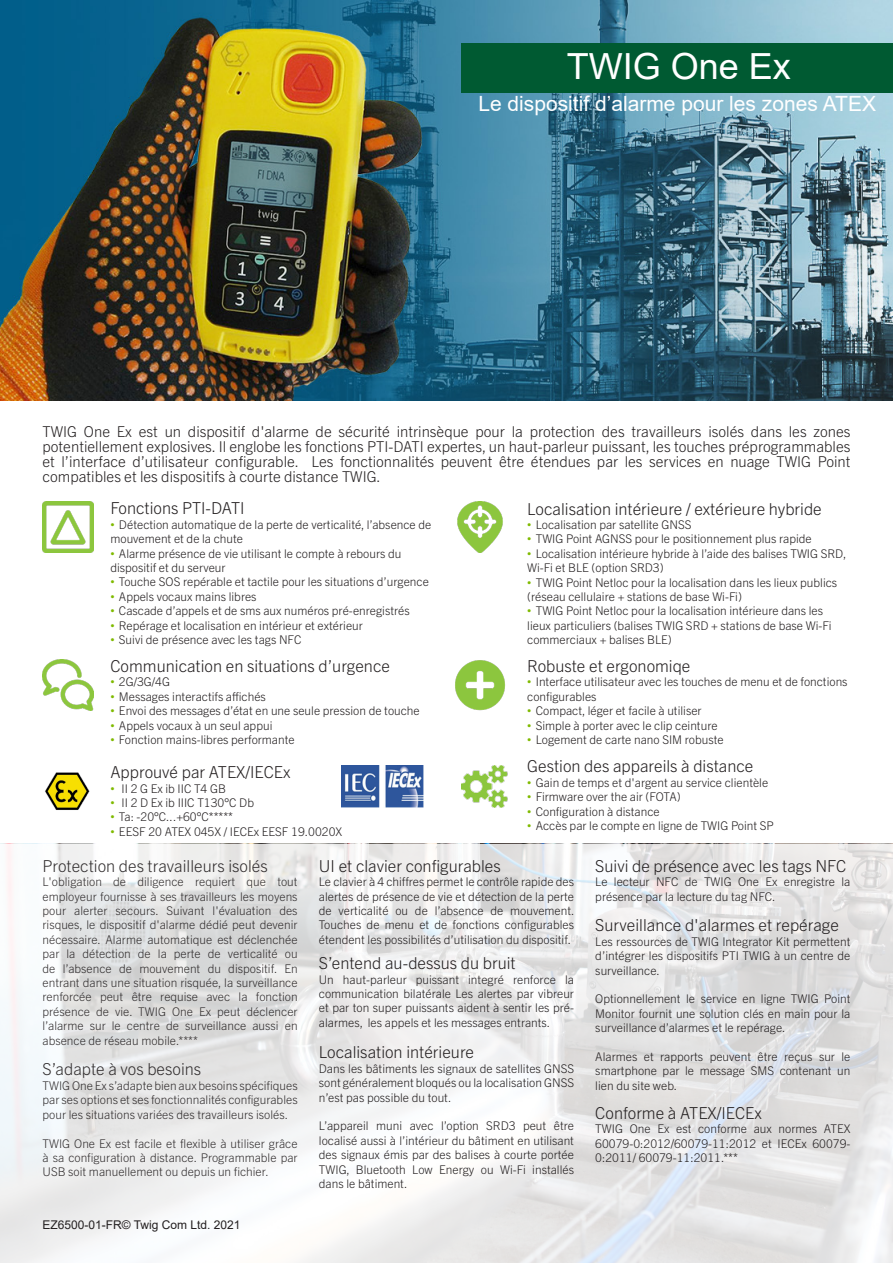
<style>
.page{position:relative;width:893px;height:1263px;background:#fff}
.page>*{position:absolute;margin:0;border:0;box-sizing:border-box;transform-origin:0 0}
.t1{font:36px "Arial";color:#fff}
.TWIG_Datasheet_descr{font:21px "Arial";color:#fff}
.TWIG_paragraph_title{font:300 16.5px "Trade Gothic Next LT Pro";color:#231f20}
.TWIG_ingressi_10pt{font:300 15px/15px "Trade Gothic Next LT Pro";color:#231f20;text-align:justify}
.TWIG_Datasheet_body{font:300 12px/14.4px "Trade Gothic Next LT Pro";color:#231f20;text-align:justify}
.t2{font:12px "Arial";color:#231f20}
.s1{font-family:"Arial";font-weight:400;color:#7fba00}
</style>
<div class="page">
<svg style="left:0;top:844px;width:893px;height:419px"></svg>
<img style="left:0;top:0;width:893px;height:401px">
<div style="left:461px;top:43px;width:432px;height:50px;background:#005a32"></div>
<img style="left:342px;top:765px;width:82px;height:43px">
<img style="left:45px;top:772px;width:45px;height:38px">
<img style="left:43px;top:502px;width:51px;height:51px">
<img style="left:43px;top:659px;width:51px;height:51px">
<img style="left:457px;top:502px;width:46px;height:51px">
<img style="left:455px;top:660px;width:50px;height:50px">
<img style="left:461px;top:765px;width:47px;height:43px">
<p class="t1" style="left:567px;top:41px;width:226px">TWIG One Ex</p>
<p class="TWIG_Datasheet_descr" style="left:478px;top:89px;width:399px">Le dispositif d’alarme pour les zones ATEX</p>
<p class="TWIG_ingressi_10pt" style="left:43px;top:423px;width:809px">TWIG One Ex est un dispositif d'alarme de sécurité intrinsèque pour la protection des travailleurs isolés dans les zones potentiellement explosives. Il englobe les fonctions PTI-DATI expertes, un haut-parleur puissant, les touches préprogrammables et l’interface d’utilisateur configurable. Les fonctionnalités peuvent être étendues par les services en nuage TWIG Point compatibles et les dispositifs à courte distance TWIG.</p>
<p class="TWIG_paragraph_title" style="left:110px;top:497px;width:136px">Fonctions PTI-DATI</p>
<p class="TWIG_Datasheet_body" style="left:110px;top:516px;width:322px"><span class="s1">•</span> Détection automatique de la perte de verticalité, l’absence de mouvement et de la chute</p>
<p class="TWIG_Datasheet_body" style="left:110px;top:545px;width:292px"><span class="s1">•</span> Alarme présence de vie utilisant le compte à rebours du dispositif et du serveur</p>
<p class="TWIG_Datasheet_body" style="left:110px;top:574px;width:320px"><span class="s1">•</span> Touche SOS repérable et tactile pour les situations d’urgence</p>
<p class="TWIG_Datasheet_body" style="left:110px;top:588px;width:148px"><span class="s1">•</span> Appels vocaux mains libres</p>
<p class="TWIG_Datasheet_body" style="left:110px;top:603px;width:301px"><span class="s1">•</span> Cascade d’appels et de sms aux numéros pré-enregistrés</p>
<p class="TWIG_Datasheet_body" style="left:110px;top:617px;width:254px"><span class="s1">•</span> Repérage et localisation en intérieur et extérieur</p>
<p class="TWIG_Datasheet_body" style="left:110px;top:632px;width:192px"><span class="s1">•</span> Suivi de présence avec les tags NFC</p>
<p class="TWIG_paragraph_title" style="left:110px;top:654px;width:281px">Communication en situations d’urgence</p>
<p class="TWIG_Datasheet_body" style="left:110px;top:674px;width:61px"><span class="s1">•</span> 2G/3G/4G</p>
<p class="TWIG_Datasheet_body" style="left:110px;top:688px;width:157px"><span class="s1">•</span> Messages interactifs affichés</p>
<p class="TWIG_Datasheet_body" style="left:110px;top:703px;width:311px"><span class="s1">•</span> Envoi des messages d’état en une seule pression de touche</p>
<p class="TWIG_Datasheet_body" style="left:110px;top:717px;width:163px"><span class="s1">•</span> Appels vocaux à un seul appui</p>
<p class="TWIG_Datasheet_body" style="left:110px;top:731px;width:186px"><span class="s1">•</span> Fonction mains-libres performante</p>
<p class="TWIG_paragraph_title" style="left:110px;top:761px;width:182px">Approuvé par ATEX/IECEx</p>
<p class="TWIG_Datasheet_body" style="left:110px;top:780px;width:117px"><span class="s1">•</span> II 2 G Ex ib IIC T4 GB</p>
<p class="TWIG_Datasheet_body" style="left:110px;top:795px;width:145px"><span class="s1">•</span> II 2 D Ex ib IIIC T130°C Db</p>
<p class="TWIG_Datasheet_body" style="left:110px;top:809px;width:124px"><span class="s1">•</span> Ta: -20°C...+60°C*****</p>
<p class="TWIG_Datasheet_body" style="left:110px;top:823px;width:233px"><span class="s1">•</span> EESF 20 ATEX 045X / IECEx EESF 19.0020X</p>
<p class="TWIG_paragraph_title" style="left:527px;top:497px;width:296px">Localisation intérieure / extérieure hybride</p>
<p class="TWIG_Datasheet_body" style="left:527px;top:517px;width:166px"><span class="s1">•</span> Localisation par satellite GNSS</p>
<p class="TWIG_Datasheet_body" style="left:527px;top:531px;width:286px"><span class="s1">•</span> TWIG Point AGNSS pour le positionnement plus rapide</p>
<p class="TWIG_Datasheet_body" style="left:527px;top:545px;width:321px"><span class="s1">•</span> Localisation intérieure hybride à l’aide des balises TWIG SRD,<br>Wi-Fi et BLE (option SRD3)</p>
<p class="TWIG_Datasheet_body" style="left:527px;top:574px;width:311px"><span class="s1">•</span> TWIG Point Netloc pour la localisation dans les lieux publics (réseau cellulaire + stations de base Wi-Fi)</p>
<p class="TWIG_Datasheet_body" style="left:527px;top:603px;width:306px;text-align:left"><span class="s1">•</span> TWIG Point Netloc pour la localisation intérieure dans les lieux particuliers (balises TWIG SRD + stations de base Wi-Fi commerciaux + balises BLE)</p>
<p class="TWIG_paragraph_title" style="left:527px;top:654px;width:165px">Robuste et ergonomiqe</p>
<p class="TWIG_Datasheet_body" style="left:527px;top:674px;width:322px"><span class="s1">•</span> Interface utilisateur avec les touches de menu et de fonctions configurables</p>
<p class="TWIG_Datasheet_body" style="left:527px;top:703px;width:176px"><span class="s1">•</span> Compact, léger et facile à utiliser</p>
<p class="TWIG_Datasheet_body" style="left:527px;top:717px;width:192px"><span class="s1">•</span> Simple à porter avec le clip ceinture</p>
<p class="TWIG_Datasheet_body" style="left:527px;top:731px;width:198px"><span class="s1">•</span> Logement de carte nano SIM robuste</p>
<p class="TWIG_paragraph_title" style="left:527px;top:755px;width:228px">Gestion des appareils à distance</p>
<p class="TWIG_Datasheet_body" style="left:527px;top:774px;width:242px"><span class="s1">•</span> Gain de temps et d'argent au service clientèle</p>
<p class="TWIG_Datasheet_body" style="left:527px;top:789px;width:155px"><span class="s1">•</span> Firmware over the air (FOTA)</p>
<p class="TWIG_Datasheet_body" style="left:527px;top:803px;width:134px"><span class="s1">•</span> Configuration à distance</p>
<p class="TWIG_Datasheet_body" style="left:527px;top:818px;width:248px"><span class="s1">•</span> Accès par le compte en ligne de TWIG Point SP</p>
<h3 class="TWIG_paragraph_title" style="left:43px;top:854px;width:227px">Protection des travailleurs isolés</h3>
<p class="TWIG_Datasheet_body" style="left:43px;top:874px;width:257px">L'obligation de diligence requiert que tout employeur fournisse à ses travailleurs les moyens pour alerter secours. Suivant l'évaluation des risques, le dispositif d'alarme dédié peut devenir nécessaire. Alarme automatique est déclenchée par la détection de la perte de verticalité ou de l’absence de mouvement du dispositif. En entrant dans une situation risquée, la surveillance renforcée peut être requise avec la fonction présence de vie. TWIG One Ex peut déclencer l’alarme sur le centre de surveillance aussi en absence de réseau mobile.****</p>
<h3 class="TWIG_paragraph_title" style="left:43px;top:1058px;width:160px">S’adapte à vos besoins</h3>
<p class="TWIG_Datasheet_body" style="left:43px;top:1077px;width:257px">TWIG One Ex s’adapte bien aux besoins spécifiques par ses options et ses fonctionnalités configurables pour les situations variées des travailleurs isolés.</p>
<p class="TWIG_Datasheet_body" style="left:43px;top:1135px;width:257px">TWIG One Ex est facile et flexible à utiliser grâce à sa configuration à distance. Programmable par USB soit manuellement ou depuis un fichier.</p>
<p class="t2" style="left:43px;top:1217px;width:200px">EZ6500-01-FR© Twig Com Ltd. 2021</p>
<p class="TWIG_paragraph_title" style="left:319px;top:854px;width:183px">UI et clavier configurables</p>
<p class="TWIG_Datasheet_body" style="left:319px;top:874px;width:257px">Le clavier à 4 chiffres permet le contrôle rapide des alertes de présence de vie et détection de la perte de verticalité ou de l’absence de mouvement.<br>Touches de menu et de fonctions configurables étendent les possibilités d’utilisation du dispositif.</p>
<p class="TWIG_paragraph_title" style="left:319px;top:952px;width:198px">S’entend au-dessus du bruit</p>
<p class="TWIG_Datasheet_body" style="left:319px;top:971px;width:257px">Un haut-parleur puissant integré renforce la communication bilatérale Les alertes par vibreur et par ton super puissants aident à sentir les pré&shy;alarmes, les appels et les messages entrants.</p>
<p class="TWIG_paragraph_title" style="left:319px;top:1041px;width:157px">Localisation intérieure</p>
<p class="TWIG_Datasheet_body" style="left:319px;top:1060px;width:257px">Dans les bâtiments les signaux de satellites GNSS sont généralement bloqués ou la localisation GNSS n’est pas possible du tout.</p>
<p class="TWIG_Datasheet_body" style="left:319px;top:1118px;width:257px">L’appareil muni avec l’option SRD3 peut être localisé aussi à l’intérieur du bâtiment en utilisant des signaux émis par des balises à courte portée TWIG, Bluetooth Low Energy ou Wi-Fi installés dans le bâtiment.</p>
<p class="TWIG_paragraph_title" style="left:595px;top:854px;width:252px">Suivi de présence avec les tags NFC</p>
<p class="TWIG_Datasheet_body" style="left:595px;top:874px;width:257px">Le lecteur NFC de TWIG One Ex enregistre la présence par la lecture du tag NFC.</p>
<p class="TWIG_paragraph_title" style="left:595px;top:914px;width:245px">Surveillance d'alarmes et repérage</p>
<p class="TWIG_Datasheet_body" style="left:595px;top:933px;width:257px">Les ressources de TWIG Integrator Kit permettent d’intégrer les dispositifs PTI TWIG à un centre de surveillance.</p>
<p class="TWIG_Datasheet_body" style="left:595px;top:991px;width:257px">Optionnellement le service en ligne TWIG Point Monitor fournit une solution clés en main pour la surveillance d’alarmes et le repérage.</p>
<p class="TWIG_Datasheet_body" style="left:595px;top:1049px;width:257px">Alarmes et rapports peuvent être reçus sur le smartphone par le message SMS contenant un lien du site web.</p>
<p class="TWIG_paragraph_title" style="left:595px;top:1101px;width:168px">Conforme à ATEX/IECEx</p>
<p class="TWIG_Datasheet_body" style="left:595px;top:1121px;width:257px">TWIG One Ex est conforme aux normes ATEX 60079-0:2012/60079-11:2012 et IECEx 60079- 0:2011/ 60079-11:2011.***</p>
</div>
